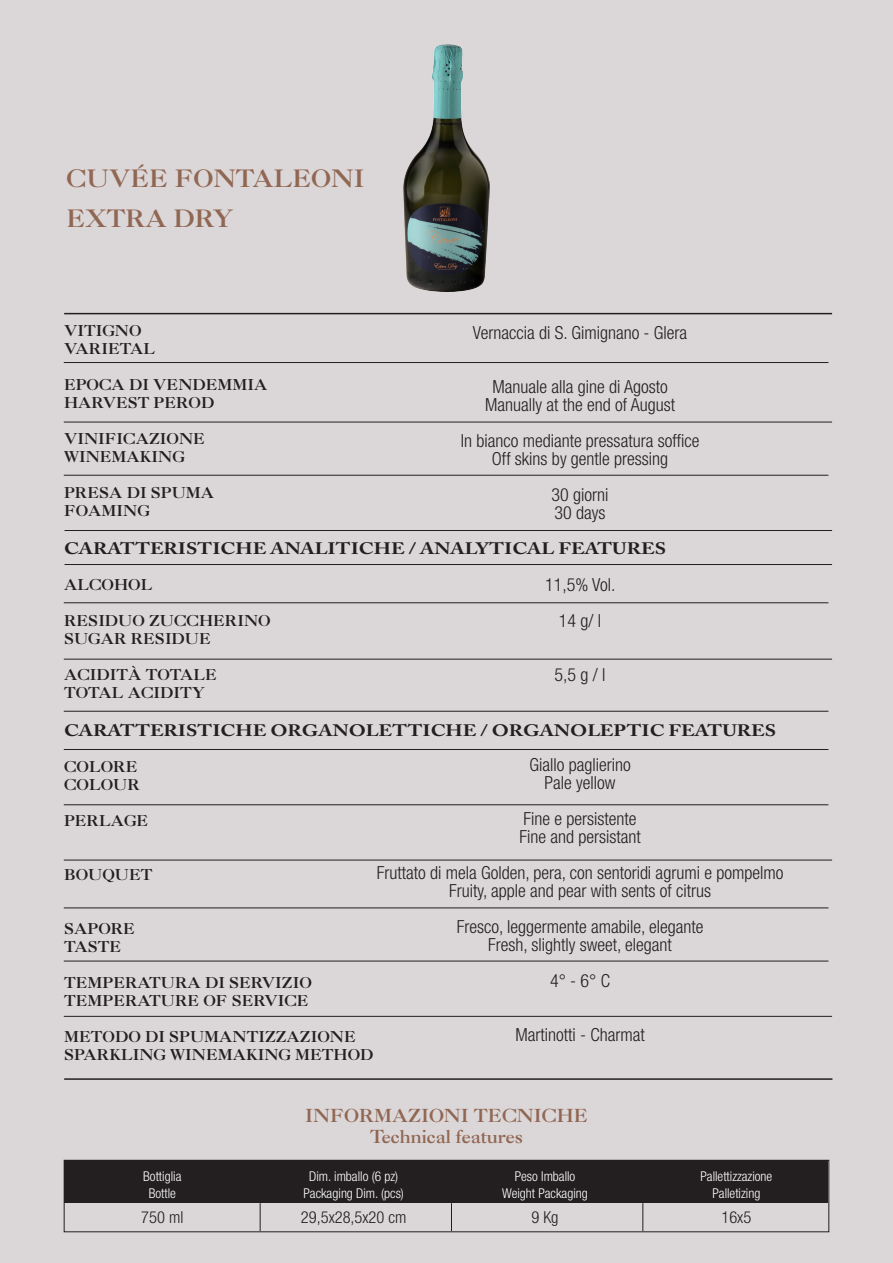
<style>
.page{position:relative;width:893px;height:1263px;background:#dbd6d8}
.page>*{position:absolute;margin:0;border:0;box-sizing:border-box;transform-origin:0 0}
.t1{font:24px/39.6px "Caslon Three";color:#906752}
.t2{font:300 condensed 18px/18px "Helvetica Neue";color:#231f20;text-align:center}
.t3{font:18px/21.6px "Caslon Three";color:#906752;text-align:center}
.t4{font:700 16.5px "Adobe Caslon";color:#231f20;scale:1.2 1}
.t5{font:300 condensed 16.5px "Helvetica Neue";color:#231f20}
.t6{font:15px/18px "Caslon Three";color:#231f20}
.t7{font:300 condensed 13.5px/16.2px "Helvetica Neue";color:#fff;text-align:center}
</style>
<div class="page">
<div style="left:64px;top:1160px;width:765px;height:72px;border:1px solid #231f20"></div>
<div style="left:65px;top:1160px;width:763px;height:43px;background:#231f20"></div>
<svg style="left:260px;top:1203px;width:1px;height:28px"></svg>
<svg style="left:451px;top:1203px;width:1px;height:28px"></svg>
<svg style="left:642px;top:1203px;width:1px;height:28px"></svg>
<hr style="left:64px;top:362px;width:764px;height:1px;background:#231f20">
<hr style="left:64px;top:422px;width:768px;height:1px;background:#231f20">
<hr style="left:64px;top:475px;width:764px;height:1px;background:#231f20">
<hr style="left:65px;top:530px;width:767px;height:1px;background:#231f20">
<hr style="left:65px;top:564px;width:767px;height:1px;background:#231f20">
<hr style="left:64px;top:602px;width:764px;height:1px;background:#231f20">
<hr style="left:64px;top:659px;width:768px;height:1px;background:#231f20">
<hr style="left:64px;top:711px;width:764px;height:1px;background:#231f20">
<hr style="left:64px;top:749px;width:764px;height:1px;background:#231f20">
<hr style="left:64px;top:804px;width:764px;height:1px;background:#231f20">
<hr style="left:64px;top:860px;width:768px;height:1px;background:#231f20">
<hr style="left:64px;top:907px;width:764px;height:1px;background:#231f20">
<hr style="left:64px;top:961px;width:764px;height:1px;background:#231f20">
<hr style="left:64px;top:1016px;width:768px;height:1px;background:#231f20">
<hr style="left:64px;top:313px;width:768px;height:1px;background:#231f20">
<hr style="left:64px;top:1078px;width:768px;height:2px;background:#231f20">
<img style="left:403px;top:45px;width:86px;height:247px">
<h1 class="t1" style="left:67px;top:158px;width:299px">CUVÉE FONTALEONI<br>EXTRA DRY</h1>
<p class="t6" style="left:64px;top:321px;width:92px">VITIGNO<br>VARIETAL</p>
<p class="t6" style="left:64px;top:375px;width:205px">EPOCA DI VENDEMMIA<br>HARVEST PEROD</p>
<p class="t6" style="left:64px;top:429px;width:142px">VINIFICAZIONE<br>WINEMAKING</p>
<p class="t6" style="left:64px;top:483px;width:151px">PRESA DI SPUMA<br>FOAMING</p>
<p class="t4" style="left:64px;top:538px;width:503px">CARATTERISTICHE ANALITICHE / ANALYTICAL FEATURES</p>
<p class="t6" style="left:64px;top:575px;width:90px">ALCOHOL</p>
<p class="t6" style="left:64px;top:611px;width:208px">RESIDUO ZUCCHERINO<br>SUGAR RESIDUE</p>
<p class="t6" style="left:64px;top:665px;width:154px">ACIDITÀ TOTALE<br>TOTAL ACIDITY</p>
<p class="t4" style="left:64px;top:720px;width:595px">CARATTERISTICHE ORGANOLETTICHE / ORGANOLEPTIC FEATURES</p>
<p class="t6" style="left:64px;top:757px;width:77px">COLORE<br>COLOUR</p>
<p class="t6" style="left:64px;top:811px;width:86px">PERLAGE</p>
<p class="t2" style="left:473px;top:323px;width:216px">Vernaccia di S. Gimignano - Glera</p>
<p class="t2" style="left:485px;top:377px;width:192px">Manuale alla gine di Agosto<br>Manually at the end of August</p>
<p class="t2" style="left:461px;top:431px;width:240px">In bianco mediante pressatura soffice<br>Off skins by gentle pressing</p>
<p class="t2" style="left:552px;top:485px;width:58px;text-align:left">30 giorni<br>30 days</p>
<p class="t2" style="left:545px;top:566px;width:72px;line-height:36px">11,5% Vol.<br>14 g/ l</p>
<p class="t2" style="left:555px;top:665px;width:52px">5,5 g / l</p>
<p class="t2" style="left:529px;top:755px;width:103px">Giallo paglierino<br>Pale yellow</p>
<p class="t2" style="left:519px;top:809px;width:123px;text-align:left">Fine e persistente<br>Fine and persistant</p>
<p class="t2" style="left:377px;top:863px;width:408px">Fruttato di mela Golden, pera, con sentoridi agrumi e pompelmo<br>Fruity, apple and pear with sents of citrus</p>
<p class="t2" style="left:457px;top:917px;width:248px">Fresco, leggermente amabile, elegante<br>Fresh, slightly sweet, elegant</p>
<p class="t2" style="left:550px;top:971px;width:61px">4° - 6° C</p>
<p class="t6" style="left:64px;top:865px;width:90px">BOUQUET</p>
<p class="t6" style="left:64px;top:919px;width:72px">SAPORE<br>TASTE</p>
<p class="t6" style="left:64px;top:973px;width:249px">TEMPERATURA DI SERVIZIO<br>TEMPERATURE OF SERVICE</p>
<p class="t6" style="left:64px;top:1027px;width:311px">METODO DI SPUMANTIZZAZIONE<br>SPARKLING WINEMAKING METHOD</p>
<p class="t2" style="left:515px;top:1025px;width:131px">Martinotti - Charmat</p>
<p class="t3" style="left:305px;top:1104px;width:284px">INFORMAZIONI TECNICHE<br>Technical features</p>
<p class="t7" style="left:143px;top:1168px;width:40px">Bottiglia<br>Bottle</p>
<p class="t7" style="left:303px;top:1168px;width:102px">Dim. imballo (6 pz)<br>Packaging Dim. (pcs)</p>
<p class="t7" style="left:502px;top:1168px;width:87px">Peso Imballo<br>Weight Packaging</p>
<p class="t7" style="left:700px;top:1168px;width:73px">Pallettizzazione<br>Palletizing</p>
<p class="t5" style="left:141px;top:1207px;width:44px">750 ml</p>
<p class="t5" style="left:301px;top:1207px;width:107px">29,5x28,5x20 cm</p>
<p class="t5" style="left:531px;top:1207px;width:29px">9 Kg</p>
<p class="t5" style="left:721px;top:1207px;width:31px">16x5</p>
</div>
